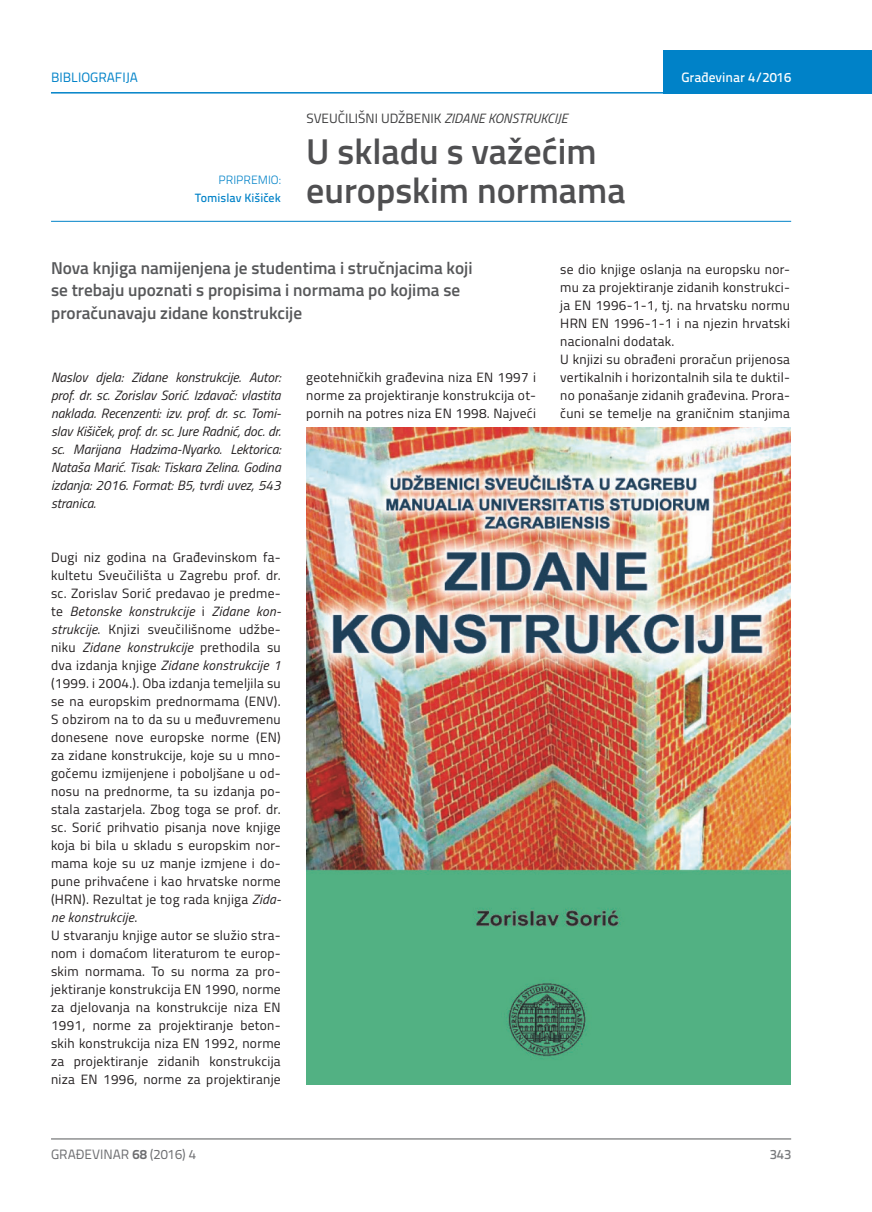
<style>
.page{position:relative;width:872px;height:1212px;background:#fff}
.page>*{position:absolute;margin:0;border:0;box-sizing:border-box;transform-origin:0 0}
.t1{font:600 36px/39px "Titillium";color:#4f4f51}
.t2{font:600 17.25px/22.5px "Titillium";color:#57585a}
.t3{font:13.5px/18px "Titillium";letter-spacing:.02em;color:#231f20}
.t4{font:italic 13.5px/18px "Titillium";color:#231f20;text-align:justify}
.t5{font:13.5px "Titillium";color:#3e3e3f}
.t6{font:13.5px "Titillium Text 22 L";color:#6c6d70}
.t7{font:500 13.5px "Titillium Text 22 L";color:#fff}
.t8{font:13.5px "Titillium Text 22 L";color:#0082c8}
.t9{font:500 13.5px "Titillium Text 22 L";color:#787a7d}
.t10{font:500 12px "Titillium Text 22 L";color:#0082c8}
.t11{font:300 12px "Titillium Text 22 L";color:#0082c8}
.s1{font-style:italic}
.s2{font-weight:700}
</style>
<div class="page">
<hr style="left:51px;top:1139px;width:740px;height:1px;background:#57585a">
<div style="left:663px;top:50px;width:209px;height:44px;background:#0082c8"></div>
<hr style="left:51px;top:92px;width:821px;height:2px;background:#0082c8">
<hr style="left:51px;top:221px;width:740px;height:1px;background:#0082c8">
<img style="left:307px;top:428px;width:483px;height:657px">
<p class="t8" style="left:51px;top:68px;width:88px">BIBLIOGRAFIJA</p>
<p class="t7" style="left:681px;top:67px;width:111px">Građevinar 4/2016</p>
<p class="t11" style="left:218px;top:171px;width:64px">PRIPREMIO:</p>
<p class="t10" style="left:195px;top:188px;width:87px">Tomislav Kišiček</p>
<p class="t5" style="left:306px;top:108px;width:262px">SVEUČILIŠNI UDŽBENIK <span class="s1">ZIDANE KONSTRUKCIJE</span></p>
<h1 class="t1" style="left:306px;top:130px;width:321px">U skladu s važećim europskim normama</h1>
<p class="t2" style="left:51px;top:255px;width:423px">Nova knjiga namijenjena je studentima i stručnjacima koji se trebaju upoznati s propisima i normama po kojima se proračunavaju zidane konstrukcije</p>
<p class="t4" style="left:51px;top:367px;width:231px">Naslov djela: Zidane konstrukcije. Autor: prof. dr. sc. Zorislav Sorić. Izdavač: vlastita naklada. Recenzenti: izv. prof. dr. sc. Tomi&shy;slav Kišiček, prof. dr. sc. Jure Radnić, doc. dr. sc. Marijana Hadzima-Nyarko. Lektorica:<br>Nataša Marić. Tisak: Tiskara Zelina. Godina izdanja: 2016. Format: B5, tvrdi uvez, 543 stranica.</p>
<p class="t3" style="left:51px;top:547px;width:231px">Dugi niz godina na Građevinskom fa&shy;kultetu Sveučilišta u Zagrebu prof. dr. sc. Zorislav Sorić predavao je predme&shy;te <span class="s1">Betonske konstrukcije</span> i <span class="s1">Zidane kon&shy;strukcije</span>. Knjizi sveučilišnome udžbe&shy;niku <span class="s1">Zidane konstrukcije</span> prethodila su dva izdanja knjige <span class="s1">Zidane konstrukcije 1 </span>(1999. i 2004.). Oba izdanja temeljila su se na europskim prednormama (ENV).<br>S obzirom na to da su u međuvremenu donesene nove europske norme (EN) za zidane konstrukcije, koje su u mno&shy;gočemu izmijenjene i poboljšane u od&shy;nosu na prednorme, ta su izdanja po&shy;stala zastarjela. Zbog toga se prof. dr. sc. Sorić prihvatio pisanja nove knjige koja bi bila u skladu s europskim nor&shy;mama koje su uz manje izmjene i do&shy;pune prihvaćene i kao hrvatske norme (HRN). Rezultat je tog rada knjiga <span class="s1">Zida&shy;ne konstrukcije</span>.<br>U stvaranju knjige autor se služio stra&shy;nom i domaćom literaturom te europ&shy;skim normama. To su norma za pro&shy;jektiranje konstrukcija EN 1990, norme za djelovanja na konstrukcije niza EN 1991, norme za projektiranje beton&shy;skih konstrukcija niza EN 1992, norme za projektiranje zidanih konstrukcija niza EN 1996, norme za projektiranje</p>
<p class="t3" style="left:306px;top:367px;width:231px;text-align:justify">geotehničkih građevina niza EN 1997 i norme za projektiranje konstrukcija ot&shy;pornih na potres niza EN 1998. Najveći</p>
<p class="t3" style="left:560px;top:259px;width:231px">se dio knjige oslanja na europsku nor&shy;mu za projektiranje zidanih konstrukci&shy;ja EN 1996-1-1, tj. na hrvatsku normu HRN EN 1996-1-1 i na njezin hrvatski nacionalni dodatak.<br>U knjizi su obrađeni proračun prijenosa vertikalnih i horizontalnih sila te duktil&shy;no ponašanje zidanih građevina. Prora&shy;čuni se temelje na graničnim stanjima</p>
<p class="t6" style="left:51px;top:1144px;width:146px">GRAĐEVINAR <span class="s2">68</span> (2016) 4</p>
<p class="t9" style="left:769px;top:1144px;width:23px">343</p>
</div>
